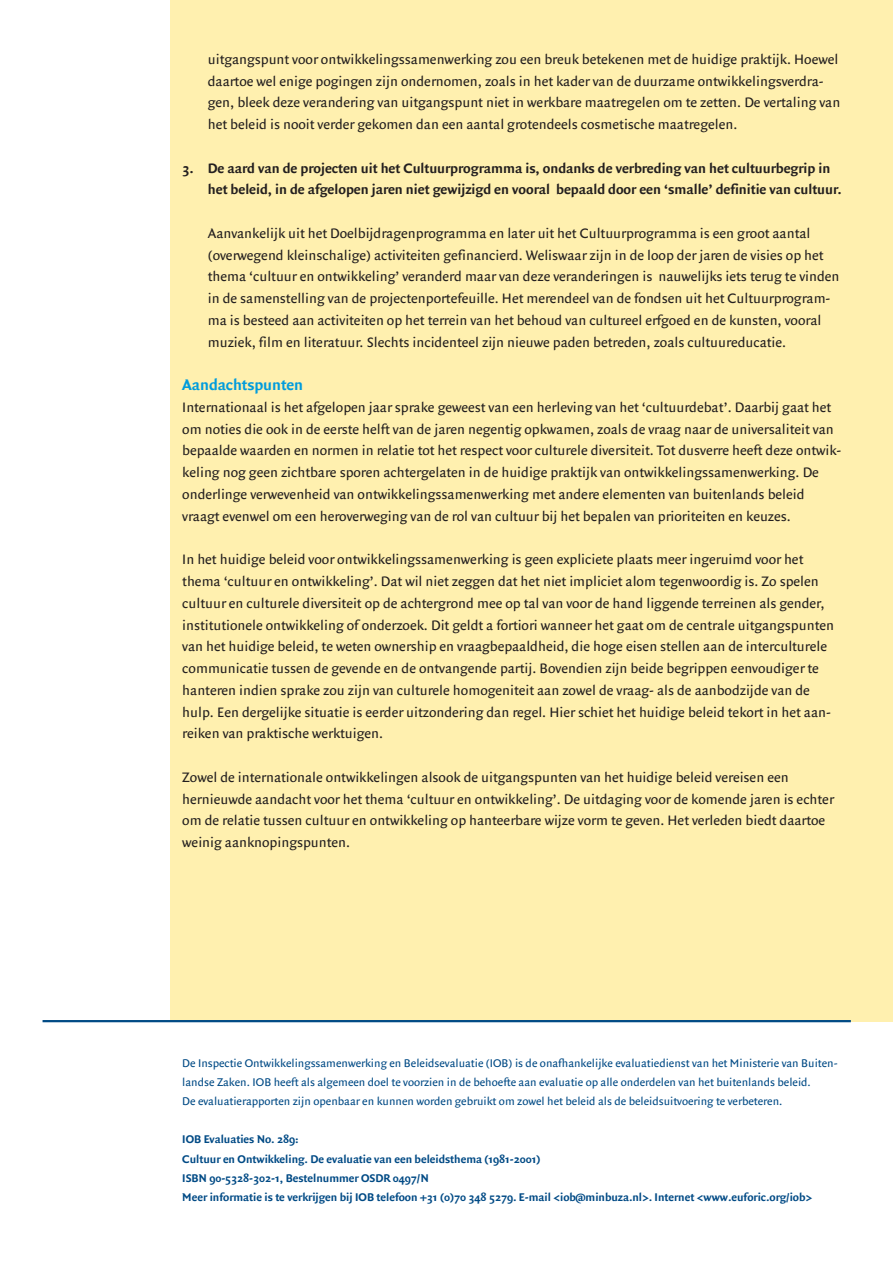
<style>
.page{position:relative;width:893px;height:1262px;background:#fff}
.page>*{position:absolute;margin:0;border:0;box-sizing:border-box;transform-origin:0 0}
.t1{font:700 16.5px "Quadraat Sans";color:#009cdd}
.t2{font:14.7px/21.8px "Quadraat Sans";color:#231f1f}
.t3{font:700 14.7px/21.8px "Quadraat Sans";color:#231f1f}
.t4{font:12px/19.2px "Quadraat Sans";color:#004a85}
.t5{font:700 12px/19.2px "Quadraat Sans";color:#004a85}
</style>
<div class="page">
<div style="left:170px;top:0;width:722px;height:1021px;background:#fff0af"></div>
<hr style="left:43px;top:1020px;width:807px;height:2px;background:#004a85">
<p class="t2" style="left:208px;top:49px;width:634px">uitgangspunt voor ontwikkelingssamenwerking zou een breuk betekenen met de huidige praktijk. Hoewel daartoe wel enige pogingen zijn ondernomen, zoals in het kader van de duurzame ontwikkelingsverdra&shy;gen, bleek deze verandering van uitgangspunt niet in werkbare maatregelen om te zetten. De vertaling van het beleid is nooit verder gekomen dan een aantal grotendeels cosmetische maatregelen.</p>
<p class="t3" style="left:208px;top:158px;width:635px;text-indent:-26px">3. De aard van de projecten uit het Cultuurprogramma is, ondanks de verbreding van het cultuurbegrip in het beleid, in de afgelopen jaren niet gewijzigd en vooral bepaald door een ‘smalle’ definitie van cultuur.</p>
<p class="t2" style="left:208px;top:223px;width:633px">Aanvankelijk uit het Doelbijdragenprogramma en later uit het Cultuurprogramma is een groot aantal (overwegend kleinschalige) activiteiten gefinancierd. Weliswaar zijn in de loop der jaren de visies op het thema ‘cultuur en ontwikkeling’ veranderd maar van deze veranderingen is nauwelijks iets terug te vinden in de samenstelling van de projectenportefeuille. Het merendeel van de fondsen uit het Cultuurprogram&shy;ma is besteed aan activiteiten op het terrein van het behoud van cultureel erfgoed en de kunsten, vooral muziek, film en literatuur. Slechts incidenteel zijn nieuwe paden betreden, zoals cultuureducatie.</p>
<p class="t1" style="left:182px;top:377px;width:122px">Aandachtspunten</p>
<p class="t2" style="left:182px;top:397px;width:660px">Internationaal is het afgelopen jaar sprake geweest van een herleving van het ‘cultuurdebat’. Daarbij gaat het om noties die ook in de eerste helft van de jaren negentig opkwamen, zoals de vraag naar de universaliteit van bepaalde waarden en normen in relatie tot het respect voor culturele diversiteit. Tot dusverre heeft deze ontwik&shy;keling nog geen zichtbare sporen achtergelaten in de huidige praktijk van ontwikkelingssamenwerking. De onderlinge verwevenheid van ontwikkelingssamenwerking met andere elementen van buitenlands beleid vraagt evenwel om een heroverweging van de rol van cultuur bij het bepalen van prioriteiten en keuzes.</p>
<p class="t2" style="left:182px;top:549px;width:653px">In het huidige beleid voor ontwikkelingssamenwerking is geen expliciete plaats meer ingeruimd voor het thema ‘cultuur en ontwikkeling’. Dat wil niet zeggen dat het niet impliciet alom tegenwoordig is. Zo spelen cultuur en culturele diversiteit op de achtergrond mee op tal van voor de hand liggende terreinen als gender, institutionele ontwikkeling of onderzoek. Dit geldt a fortiori wanneer het gaat om de centrale uitgangspunten van het huidige beleid, te weten ownership en vraagbepaaldheid, die hoge eisen stellen aan de interculturele communicatie tussen de gevende en de ontvangende partij. Bovendien zijn beide begrippen eenvoudiger te hanteren indien sprake zou zijn van culturele homogeniteit aan zowel de vraag- als de aanbodzijde van de hulp. Een dergelijke situatie is eerder uitzondering dan regel. Hier schiet het huidige beleid tekort in het aan&shy;reiken van praktische werktuigen.</p>
<p class="t2" style="left:182px;top:767px;width:653px">Zowel de internationale ontwikkelingen alsook de uitgangspunten van het huidige beleid vereisen een hernieuwde aandacht voor het thema ‘cultuur en ontwikkeling’. De uitdaging voor de komende jaren is echter om de relatie tussen cultuur en ontwikkeling op hanteerbare wijze vorm te geven. Het verleden biedt daartoe weinig aanknopingspunten.</p>
<p class="t4" style="left:182px;top:1054px;width:657px">De Inspectie Ontwikkelingssamenwerking en Beleidsevaluatie (IOB) is de onafhankelijke evaluatiedienst van het Ministerie van Buiten&shy;landse Zaken. IOB heeft als algemeen doel te voorzien in de behoefte aan evaluatie op alle onderdelen van het buitenlands beleid.<br>De evaluatierapporten zijn openbaar en kunnen worden gebruikt om zowel het beleid als de beleidsuitvoering te verbeteren.</p>
<p class="t5" style="left:182px;top:1130px;width:631px">IOB Evaluaties No. 289:<br>Cultuur en Ontwikkeling. De evaluatie van een beleidsthema (1981-2001)<br>ISBN 90-5328-302-1, Bestelnummer OSDR 0497/N<br>Meer informatie is te verkrijgen bij IOB telefoon +31 (0)70 348 5279. E-mail &lt;iob@minbuza.nl&gt;. Internet &lt;www.euforic.org/iob&gt;</p>
</div>
